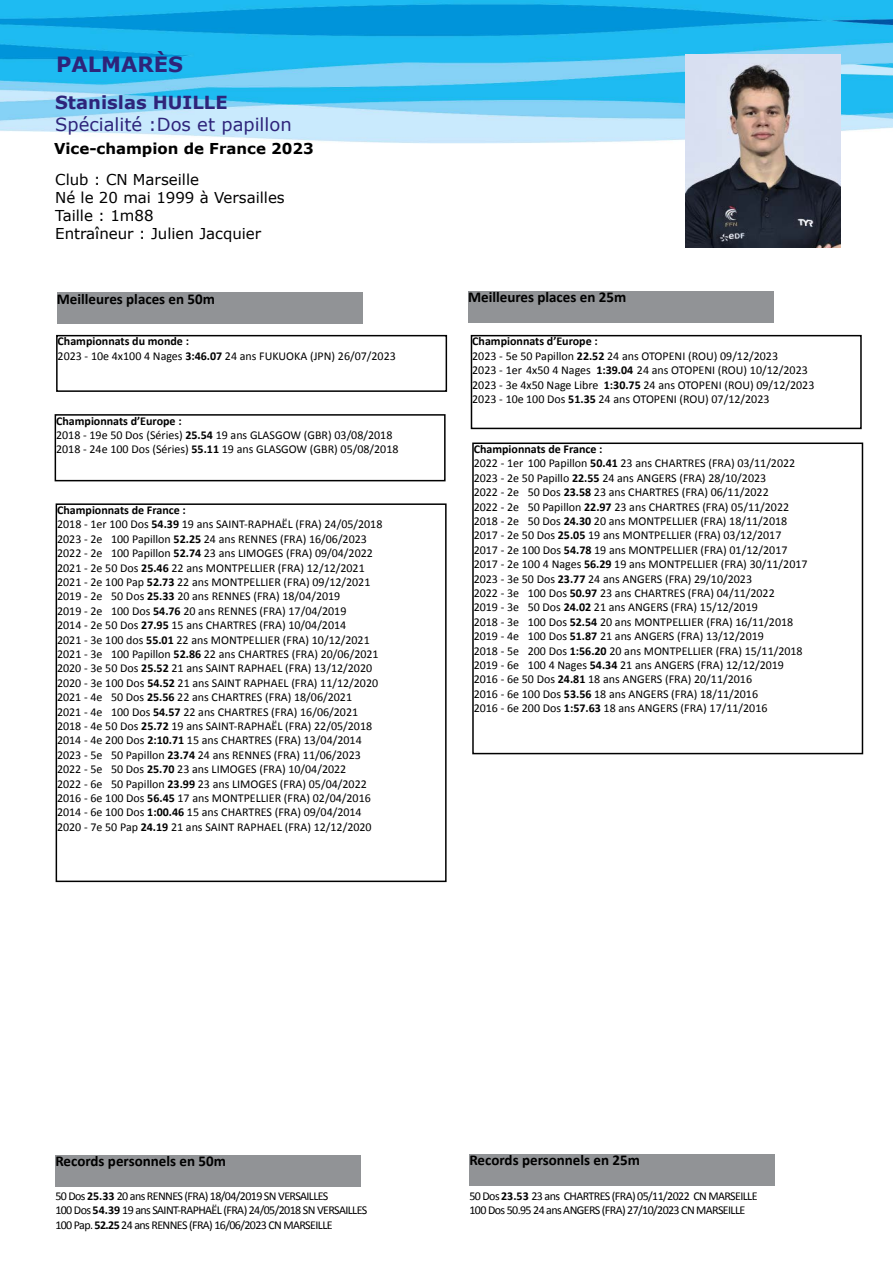
<style>
.page{position:relative;width:893px;height:1263px;background:#fff}
.page>*{position:absolute;margin:0;border:0;box-sizing:border-box;transform-origin:0 0}
.t1{font:700 21px "Verdana";color:#2e247a}
.t2{font:18px "Verdana";color:#2e247a}
.t3{font:700 18px "Verdana";color:#2e247a}
.t4{font:700 15px "Calibri";color:#000}
.t5{font:15px/18px "Verdana";color:#000}
.t6{font:700 15px "Verdana";color:#000}
.t7{font:12px/14.4px "Calibri";color:#000}
.t8{font:12px/14.4px "Calibri";letter-spacing:-.05em;color:#000}
.s1{font-weight:700}
</style>
<div class="page">
<img style="left:0;top:0;width:892px;height:1187px">
<img style="left:686px;top:54px;width:155px;height:194px">
<div style="left:56px;top:503px;width:391px;height:379px;border:2px solid #000"></div>
<div style="left:57px;top:292px;width:306px;height:32px;background:#919396"></div>
<div style="left:468px;top:291px;width:306px;height:32px;background:#919396"></div>
<div style="left:55px;top:1154px;width:306px;height:32px;background:#919396"></div>
<div style="left:469px;top:1153px;width:306px;height:32px;background:#919396"></div>
<div style="left:55px;top:414px;width:391px;height:67px;border:2px solid #000"></div>
<div style="left:56px;top:335px;width:391px;height:57px;border:2px solid #000"></div>
<div style="left:471px;top:335px;width:391px;height:94px;border:2px solid #000"></div>
<div style="left:472px;top:442px;width:391px;height:312px;border:2px solid #000"></div>
<h1 class="t1" style="left:56px;top:50px;width:128px">PALMARÈS</h1>
<h2 class="t3" style="left:55px;top:91px;width:174px">Stanislas HUILLE</h2>
<h2 class="t2" style="left:55px;top:113px;width:238px">Spécialité :Dos et papillon</h2>
<p class="t6" style="left:54px;top:139px;width:261px">Vice-champion de France 2023</p>
<p class="t5" style="left:55px;top:171px;width:231px">Club : CN Marseille<br>Né le 20 mai 1999 à Versailles<br>Taille : 1m88<br>Entraîneur : Julien Jacquier</p>
<p class="t4" style="left:57px;top:288px;width:160px">Meilleures places en 50m</p>
<p class="t4" style="left:468px;top:287px;width:160px">Meilleures places en 25m</p>
<p class="t7" style="left:58px;top:334px;width:340px"><span class="s1">Championnats du monde :<br></span>2023 - 10e 4x100 4 Nages <span class="s1">3:46.07</span> 24 ans FUKUOKA (JPN) 26/07/2023</p>
<p class="t7" style="left:472px;top:334px;width:344px"><span class="s1">Championnats d’Europe :<br></span>2023 - 5e 50 Papillon <span class="s1">22.52</span> 24 ans OTOPENI (ROU) 09/12/2023<br>2023 - 1er 4x50 4 Nages <span class="s1">1:39.04</span> 24 ans OTOPENI (ROU) 10/12/2023<br>2023 - 3e 4x50 Nage Libre <span class="s1">1:30.75</span> 24 ans OTOPENI (ROU) 09/12/2023<br>2023 - 10e 100 Dos <span class="s1">51.35</span> 24 ans OTOPENI (ROU) 07/12/2023</p>
<p class="t7" style="left:56px;top:413px;width:344px"><span class="s1">Championnats d’Europe :<br></span>2018 - 19e 50 Dos (Séries) <span class="s1">25.54</span> 19 ans GLASGOW (GBR) 03/08/2018<br>2018 - 24e 100 Dos (Séries) <span class="s1">55.11</span> 19 ans GLASGOW (GBR) 05/08/2018</p>
<p class="t7" style="left:57px;top:502px;width:327px"><span class="s1">Championnats de France :<br></span>2018 - 1er 100 Dos <span class="s1">54.39</span> 19 ans SAINT-RAPHAËL (FRA) 24/05/2018<br>2023 - 2e 100 Papillon <span class="s1">52.25</span> 24 ans RENNES (FRA) 16/06/2023<br>2022 - 2e 100 Papillon <span class="s1">52.74</span> 23 ans LIMOGES (FRA) 09/04/2022<br>2021 - 2e 50 Dos <span class="s1">25.46</span> 22 ans MONTPELLIER (FRA) 12/12/2021<br>2021 - 2e 100 Pap <span class="s1">52.73</span> 22 ans MONTPELLIER (FRA) 09/12/2021<br>2019 - 2e 50 Dos <span class="s1">25.33</span> 20 ans RENNES (FRA) 18/04/2019<br>2019 - 2e 100 Dos <span class="s1">54.76</span> 20 ans RENNES (FRA) 17/04/2019<br>2014 - 2e 50 Dos <span class="s1">27.95</span> 15 ans CHARTRES (FRA) 10/04/2014<br>2021 - 3e 100 dos <span class="s1">55.01</span> 22 ans MONTPELLIER (FRA) 10/12/2021<br>2021 - 3e 100 Papillon <span class="s1">52.86</span> 22 ans CHARTRES (FRA) 20/06/2021<br>2020 - 3e 50 Dos <span class="s1">25.52</span> 21 ans SAINT RAPHAEL (FRA) 13/12/2020<br>2020 - 3e 100 Dos <span class="s1">54.52</span> 21 ans SAINT RAPHAEL (FRA) 11/12/2020<br>2021 - 4e 50 Dos <span class="s1">25.56</span> 22 ans CHARTRES (FRA) 18/06/2021<br>2021 - 4e 100 Dos <span class="s1">54.57</span> 22 ans CHARTRES (FRA) 16/06/2021<br>2018 - 4e 50 Dos <span class="s1">25.72</span> 19 ans SAINT-RAPHAËL (FRA) 22/05/2018<br>2014 - 4e 200 Dos <span class="s1">2:10.71</span> 15 ans CHARTRES (FRA) 13/04/2014<br>2023 - 5e 50 Papillon <span class="s1">23.74</span> 24 ans RENNES (FRA) 11/06/2023<br>2022 - 5e 50 Dos <span class="s1">25.70</span> 23 ans LIMOGES (FRA) 10/04/2022<br>2022 - 6e 50 Papillon <span class="s1">23.99</span> 23 ans LIMOGES (FRA) 05/04/2022<br>2016 - 6e 100 Dos <span class="s1">56.45</span> 17 ans MONTPELLIER (FRA) 02/04/2016<br>2014 - 6e 100 Dos <span class="s1">1:00.46</span> 15 ans CHARTRES (FRA) 09/04/2014<br>2020 - 7e 50 Pap <span class="s1">24.19</span> 21 ans SAINT RAPHAEL (FRA) 12/12/2020</p>
<p class="t7" style="left:474px;top:441px;width:335px"><span class="s1">Championnats de France :<br></span>2022 - 1er 100 Papillon <span class="s1">50.41</span> 23 ans CHARTRES (FRA) 03/11/2022<br>2023 - 2e 50 Papillo <span class="s1">22.55</span> 24 ans ANGERS (FRA) 28/10/2023<br>2022 - 2e 50 Dos <span class="s1">23.58</span> 23 ans CHARTRES (FRA) 06/11/2022<br>2022 - 2e 50 Papillon <span class="s1">22.97</span> 23 ans CHARTRES (FRA) 05/11/2022<br>2018 - 2e 50 Dos <span class="s1">24.30</span> 20 ans MONTPELLIER (FRA) 18/11/2018<br>2017 - 2e 50 Dos <span class="s1">25.05</span> 19 ans MONTPELLIER (FRA) 03/12/2017<br>2017 - 2e 100 Dos <span class="s1">54.78</span> 19 ans MONTPELLIER (FRA) 01/12/2017<br>2017 - 2e 100 4 Nages <span class="s1">56.29</span> 19 ans MONTPELLIER (FRA) 30/11/2017<br>2023 - 3e 50 Dos <span class="s1">23.77</span> 24 ans ANGERS (FRA) 29/10/2023<br>2022 - 3e 100 Dos <span class="s1">50.97</span> 23 ans CHARTRES (FRA) 04/11/2022<br>2019 - 3e 50 Dos <span class="s1">24.02</span> 21 ans ANGERS (FRA) 15/12/2019<br>2018 - 3e 100 Dos <span class="s1">52.54</span> 20 ans MONTPELLIER (FRA) 16/11/2018<br>2019 - 4e 100 Dos <span class="s1">51.87</span> 21 ans ANGERS (FRA) 13/12/2019<br>2018 - 5e 200 Dos <span class="s1">1:56.20</span> 20 ans MONTPELLIER (FRA) 15/11/2018<br>2019 - 6e 100 4 Nages <span class="s1">54.34</span> 21 ans ANGERS (FRA) 12/12/2019<br>2016 - 6e 50 Dos <span class="s1">24.81</span> 18 ans ANGERS (FRA) 20/11/2016<br>2016 - 6e 100 Dos <span class="s1">53.56</span> 18 ans ANGERS (FRA) 18/11/2016<br>2016 - 6e 200 Dos <span class="s1">1:57.63</span> 18 ans ANGERS (FRA) 17/11/2016</p>
<p class="t4" style="left:55px;top:1150px;width:172px">Records personnels en 50m</p>
<p class="t4" style="left:469px;top:1149px;width:172px">Records personnels en 25m</p>
<p class="t8" style="left:55px;top:1188px;width:313px">50 Dos <span class="s1">25.33</span> 20 ans RENNES (FRA) 18/04/2019 SN VERSAILLES<br>100 Dos <span class="s1">54.39</span> 19 ans SAINT-RAPHAËL (FRA) 24/05/2018 SN VERSAILLES<br>100 Pap. <span class="s1">52.25</span> 24 ans RENNES (FRA) 16/06/2023 CN MARSEILLE</p>
<p class="t8" style="left:469px;top:1188px;width:290px">50 Dos <span class="s1">23.53</span> 23 ans CHARTRES (FRA) 05/11/2022 CN MARSEILLE<br>100 Dos 50.95 24 ans ANGERS (FRA) 27/10/2023 CN MARSEILLE</p>
</div>
